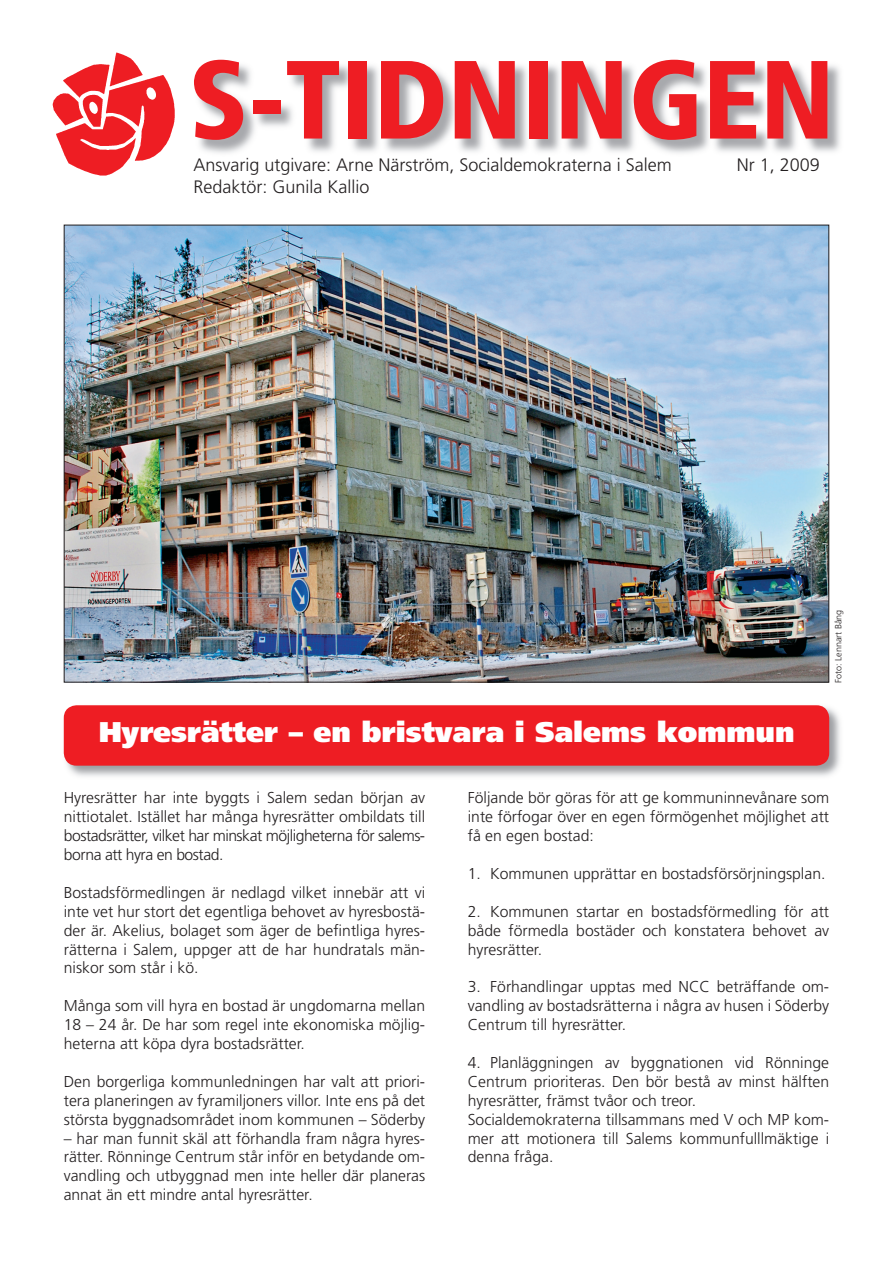
<style>
.page{position:relative;width:893px;height:1263px;background:#fff}
.page>*{position:absolute;margin:0;border:0;box-sizing:border-box;transform-origin:0 0}
.t1{font:900 condensed 111px "Frutiger";color:#ee1d23}
.t2{font:900 28.5px "Frutiger";color:#fff}
.t3{font:300 18px "Frutiger";color:#231f20}
.t4{font:300 15.75px/18.9px "Frutiger";color:#231f20;text-align:justify}
.t5{font:300 9px "Frutiger";color:#231f20}
</style>
<div class="page">
<img style="left:198px;top:64px;width:642px;height:89px">
<img style="left:52px;top:52px;width:123px;height:124px">
<img style="left:63px;top:705px;width:777px;height:72px">
<div style="left:64px;top:705px;width:765px;height:61px;background:#ee1d23;border-radius:13px"></div>
<img style="left:66px;top:227px;width:761px;height:453px">
<h1 class="t1" style="left:189px;top:55px;width:647px">S-TIDNINGEN</h1>
<p class="t3" style="left:193px;top:158px;width:480px">Ansvarig utgivare: Arne Närström, Socialdemokraterna i Salem</p>
<p class="t3" style="left:737px;top:158px;width:85px">Nr 1, 2009</p>
<p class="t3" style="left:193px;top:180px;width:178px">Redaktör: Gunila Kallio</p>
<h2 class="t2" style="left:99px;top:721px;width:697px">Hyresrätter – en bristvara i Salems kommun</h2>
<p class="t5" style="left:835px;top:683px;width:75px;rotate:-90deg">Foto: Lennart Bång</p>
<p class="t4" style="left:64px;top:790px;width:363px">Hyresrätter har inte byggts i Salem sedan början av nittiotalet. Istället har många hyresrätter ombildats till bostadsrätter, vilket har minskat möjligheterna för salems&shy;borna att hyra en bostad.</p>
<p class="t4" style="left:64px;top:884px;width:363px">Bostadsförmedlingen är nedlagd vilket innebär att vi inte vet hur stort det egentliga behovet av hyresbostä&shy;der är. Akelius, bolaget som äger de befintliga hyres&shy;rätterna i Salem, uppger att de har hundratals män&shy;niskor som står i kö.</p>
<p class="t4" style="left:64px;top:997px;width:363px">Många som vill hyra en bostad är ungdomarna mellan 18 – 24 år. De har som regel inte ekonomiska möjlig&shy;heterna att köpa dyra bostadsrätter.</p>
<p class="t4" style="left:64px;top:1073px;width:363px">Den borgerliga kommunledningen har valt att priori&shy;tera planeringen av fyramiljoners villor. Inte ens på det största byggnadsområdet inom kommunen – Söderby</p>
<p class="t4" style="left:64px;top:1130px;width:363px">– har man funnit skäl att förhandla fram några hyres&shy;rätter. Rönninge Centrum står inför en betydande om&shy;vandling och utbyggnad men inte heller där planeras annat än ett mindre antal hyresrätter.</p>
<p class="t4" style="left:468px;top:790px;width:363px">Följande bör göras för att ge kommuninnevånare som inte förfogar över en egen förmögenhet möjlighet att få en egen bostad:</p>
<p class="t4" style="left:468px;top:865px;width:359px">1. Kommunen upprättar en bostadsförsörjningsplan.</p>
<p class="t4" style="left:468px;top:903px;width:363px">2. Kommunen startar en bostadsförmedling för att både förmedla bostäder och konstatera behovet av hyresrätter.</p>
<p class="t4" style="left:468px;top:979px;width:363px">3. Förhandlingar upptas med NCC beträffande om&shy;vandling av bostadsrätterna i några av husen i Söderby Centrum till hyresrätter.</p>
<p class="t4" style="left:468px;top:1054px;width:363px;text-align:left">4. Planläggningen av byggnationen vid Rönninge Centrum prioriteras. Den bör bestå av minst hälften hyresrätter, främst tvåor och treor.<br>Socialdemokraterna tillsammans med V och MP kom&shy;mer att motionera till Salems kommunfulllmäktige i denna fråga.</p>
</div>
